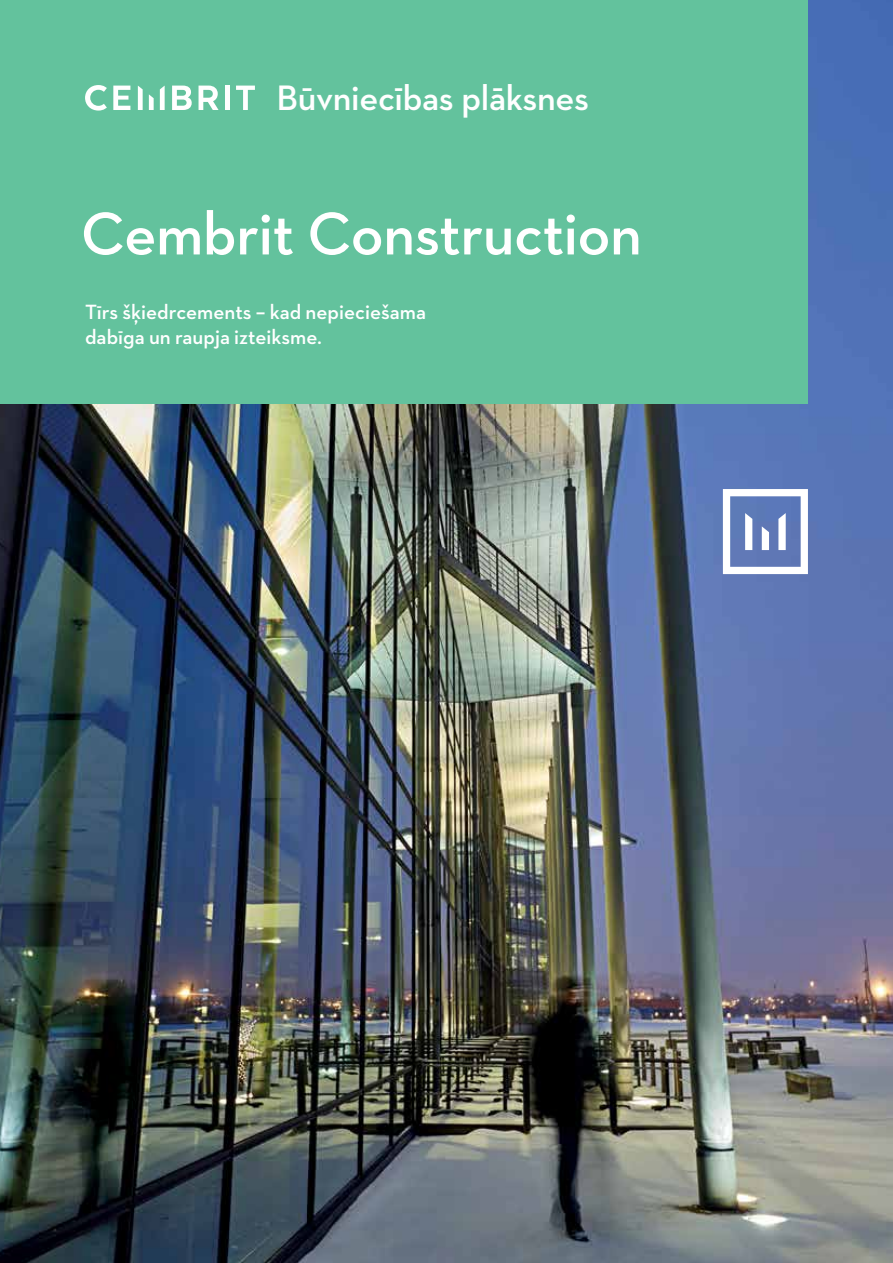
<style>
.page{position:relative;width:893px;height:1263px;background:#fff}
.page>*{position:absolute;margin:0;border:0;box-sizing:border-box;transform-origin:0 0}
.t1{font:600 61.5px "Neutraface 2 Text";letter-spacing:-.01em;color:#fff}
.t2{font:600 36px "Neutraface 2 Text";letter-spacing:-.01em;color:#fff}
.t3{font:600 21px/25.5px "Neutraface 2 Text";color:#fff}
</style>
<div class="page">
<img style="left:0;top:0;width:893px;height:1263px">
<div style="left:0;top:0;width:808px;height:404px;background:#63c29d"></div>
<svg style="left:85px;top:85px;width:22px;height:26px"></svg>
<svg style="left:113px;top:86px;width:17px;height:24px"></svg>
<svg style="left:172px;top:86px;width:20px;height:24px"></svg>
<svg style="left:199px;top:86px;width:20px;height:24px"></svg>
<div style="left:225px;top:86px;width:5px;height:24px;background:#fff"></div>
<svg style="left:236px;top:86px;width:19px;height:24px"></svg>
<svg style="left:138px;top:86px;width:5px;height:24px"></svg>
<svg style="left:149px;top:94px;width:5px;height:16px"></svg>
<svg style="left:160px;top:86px;width:5px;height:24px"></svg>
<svg style="left:723px;top:489px;width:85px;height:85px"></svg>
<h2 class="t2" style="left:276px;top:75px;width:314px">Būvniecības plāksnes</h2>
<h1 class="t1" style="left:81px;top:195px;width:563px">Cembrit Construction</h1>
<p class="t3" style="left:85px;top:299px;width:343px">Tīrs šķiedrcements – kad nepieciešama dabīga un raupja izteiksme.</p>
</div>
